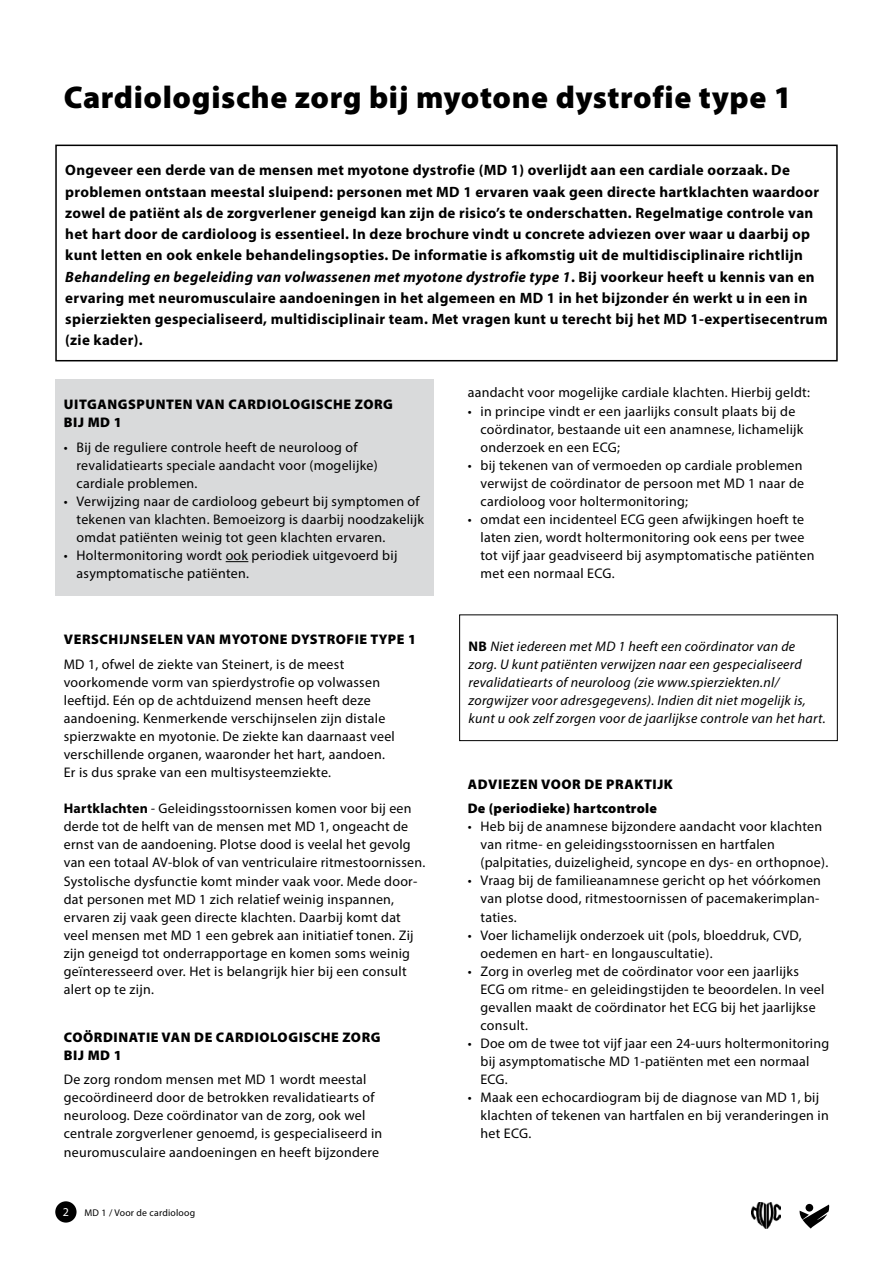
<style>
.page{position:relative;width:893px;height:1263px;background:#fff}
.page>*{position:absolute;margin:0;border:0;box-sizing:border-box;transform-origin:0 0}
.t1{font:900 31.5px "Myriad Pro";letter-spacing:.02em;color:#000}
.t2{font:700 15px/21.3px "Myriad Pro";letter-spacing:.02em;color:#000}
.t3{font:13.95px/18px "Myriad Pro";letter-spacing:.02em;color:#000}
.t4{font:italic 13.95px/18px "Myriad Pro";letter-spacing:.02em;color:#000}
.t5{font:900 13.95px/18px "Myriad Pro";letter-spacing:.04em;color:#000}
.t6{font:12px "Myriad Pro";color:#fff}
.t7{font:9.75px "Myriad Pro";letter-spacing:.02em;color:#000}
.s1{font-style:italic}
.s2{font-weight:700}
.s3{font-weight:700;font-style:normal}
</style>
<div class="page">
<div style="left:55px;top:1201px;width:22px;height:21px;background:#000;border-radius:50%"></div>
<svg style="left:799px;top:1204px;width:30px;height:24px"></svg>
<img style="left:751px;top:1203px;width:30px;height:25px">
<div style="left:55px;top:145px;width:783px;height:216px;border:2px solid #000"></div>
<div style="left:55px;top:379px;width:379px;height:217px;background:#d9dadb"></div>
<svg style="left:226px;top:561px;width:22px;height:1px"></svg>
<div style="left:459px;top:614px;width:379px;height:127px;border:1px solid #000"></div>
<h1 class="t1" style="left:64px;top:77px;width:730px">Cardiologische zorg bij myotone dystrofie type 1</h1>
<p class="t2" style="left:65px;top:159px;width:764px">Ongeveer een derde van de mensen met myotone dystrofie (MD 1) overlijdt aan een cardiale oorzaak. De problemen ontstaan meestal sluipend: personen met MD 1 ervaren vaak geen directe hartklachten waardoor zowel de patiënt als de zorgverlener geneigd kan zijn de risico’s te onderschatten. Regelmatige controle van het hart door de cardioloog is essentieel. In deze brochure vindt u concrete adviezen over waar u daarbij op kunt letten en ook enkele behandelingsopties. De informatie is afkomstig uit de multidisciplinaire richtlijn <span class="s1">Behandeling en begeleiding van volwassenen met myotone dystrofie type 1</span>. Bij voorkeur heeft u kennis van en ervaring met neuromusculaire aandoeningen in het algemeen en MD 1 in het bijzonder én werkt u in een in spierziekten gespecialiseerd, multidisciplinair team. Met vragen kunt u terecht bij het MD 1-expertisecentrum (zie kader).</p>
<p class="t5" style="left:64px;top:395px;width:330px">UITGANGSPUNTEN VAN CARDIOLOGISCHE ZORG<br>BIJ MD 1</p>
<p class="t3" style="left:77px;top:438px;width:303px;text-indent:-13px">• Bij de reguliere controle heeft de neuroloog of revalidatiearts speciale aandacht voor (mogelijke) cardiale problemen.</p>
<p class="t3" style="left:77px;top:492px;width:349px;text-indent:-13px">• Verwijzing naar de cardioloog gebeurt bij symptomen of tekenen van klachten. Bemoeizorg is daarbij noodzakelijk omdat patiënten weinig tot geen klachten ervaren.</p>
<p class="t3" style="left:77px;top:546px;width:322px;text-indent:-13px">• Holtermonitoring wordt ook periodiek uitgevoerd bij asymptomatische patiënten.</p>
<p class="t5" style="left:64px;top:630px;width:354px">VERSCHIJNSELEN VAN MYOTONE DYSTROFIE TYPE 1</p>
<p class="t3" style="left:64px;top:655px;width:333px">MD 1, ofwel de ziekte van Steinert, is de meest voorkomende vorm van spierdystrofie op volwassen leeftijd. Eén op de achtduizend mensen heeft deze aandoening. Kenmerkende verschijnselen zijn distale spierzwakte en myotonie. De ziekte kan daarnaast veel verschillende organen, waaronder het hart, aandoen.<br>Er is dus sprake van een multisysteemziekte.</p>
<p class="t3" style="left:64px;top:799px;width:363px"><span class="s2">Hartklachten</span> <span class="s1">-</span> Geleidingsstoornissen komen voor bij een derde tot de helft van de mensen met MD 1, ongeacht de ernst van de aandoening. Plotse dood is veelal het gevolg van een totaal AV-blok of van ventriculaire ritmestoornissen.<br>Systolische dysfunctie komt minder vaak voor. Mede door&shy;dat personen met MD 1 zich relatief weinig inspannen, ervaren zij vaak geen directe klachten. Daarbij komt dat veel mensen met MD 1 een gebrek aan initiatief tonen. Zij zijn geneigd tot onderrapportage en komen soms weinig geïnteresseerd over. Het is belangrijk hier bij een consult alert op te zijn.</p>
<p class="t5" style="left:64px;top:1027px;width:318px">COÖRDINATIE VAN DE CARDIOLOGISCHE ZORG<br>BIJ MD 1</p>
<p class="t3" style="left:64px;top:1070px;width:320px">De zorg rondom mensen met MD 1 wordt meestal gecoördineerd door de betrokken revalidatiearts of neuroloog. Deze coördinator van de zorg, ook wel centrale zorg verlener genoemd, is gespecialiseerd in neuromusculaire aandoeningen en heeft bijzondere</p>
<p class="t6" style="left:63px;top:1204px;width:8px">2</p>
<p class="t7" style="left:85px;top:1206px;width:112px">MD 1 / Voor de cardioloog</p>
<p class="t3" style="left:468px;top:384px;width:344px">aandacht voor moge lijke cardiale klachten. Hierbij geldt:</p>
<p class="t3" style="left:480px;top:402px;width:324px;text-indent:-13px">• in principe vindt er een jaarlijks consult plaats bij de coördinator, bestaande uit een anamnese, lichamelijk onderzoek en een ECG;</p>
<p class="t3" style="left:480px;top:456px;width:325px;text-align:justify;text-indent:-13px">• bij tekenen van of vermoeden op cardiale problemen verwijst de coördinator de persoon met MD 1 naar de cardioloog voor holtermonitoring;</p>
<p class="t3" style="left:480px;top:510px;width:335px;text-indent:-13px">• omdat een incidenteel ECG geen afwijkingen hoeft te laten zien, wordt holtermonitoring ook eens per twee tot vijf jaar geadviseerd bij asymptomatische patiënten met een normaal ECG.</p>
<p class="t4" style="left:468px;top:637px;width:359px"><span class="s3">NB</span> Niet iedereen met MD 1 heeft een coördinator van de zorg. U kunt patiënten verwijzen naar een gespecialiseerd revalidatie arts of neuroloog (zie www.spierziekten.nl/ zorgwijzer voor adresgegevens). Indien dit niet mogelijk is, kunt u ook zelf zorgen voor de jaarlijkse controle van het hart.</p>
<p class="t5" style="left:468px;top:771px;width:207px;line-height:24.5px">ADVIEZEN VOOR DE PRAKTIJK<br>De (periodieke) hartcontrole</p>
<p class="t3" style="left:480px;top:817px;width:349px;text-indent:-13px">• Heb bij de anamnese bijzondere aandacht voor klachten van ritme- en geleidingsstoornissen en hartfalen (palpitaties, duizeligheid, syncope en dys- en orthopnoe).</p>
<p class="t3" style="left:480px;top:871px;width:342px;text-align:justify;text-indent:-13px">• Vraag bij de familieanamnese gericht op het vóórkomen van plotse dood, ritmestoornissen of pacemakerimplan&shy;taties.</p>
<p class="t3" style="left:480px;top:926px;width:323px;text-indent:-13px">• Voer lichamelijk onderzoek uit (pols, bloeddruk, CVD, oedemen en hart- en longauscultatie).</p>
<p class="t3" style="left:480px;top:962px;width:345px;text-indent:-13px">• Zorg in overleg met de coördinator voor een jaarlijks ECG om ritme- en geleidingstijden te beoordelen. In veel gevallen maakt de coördinator het ECG bij het jaarlijkse consult.</p>
<p class="t3" style="left:480px;top:1034px;width:350px;text-indent:-13px">• Doe om de twee tot vijf jaar een 24-uurs holtermonitoring bij asymptomatische MD 1-patiënten met een normaal<br>ECG.</p>
<p class="t3" style="left:480px;top:1088px;width:350px;text-indent:-13px">• Maak een echocardiogram bij de diagnose van MD 1, bij klachten of tekenen van hartfalen en bij veranderingen in het ECG.</p>
</div>
